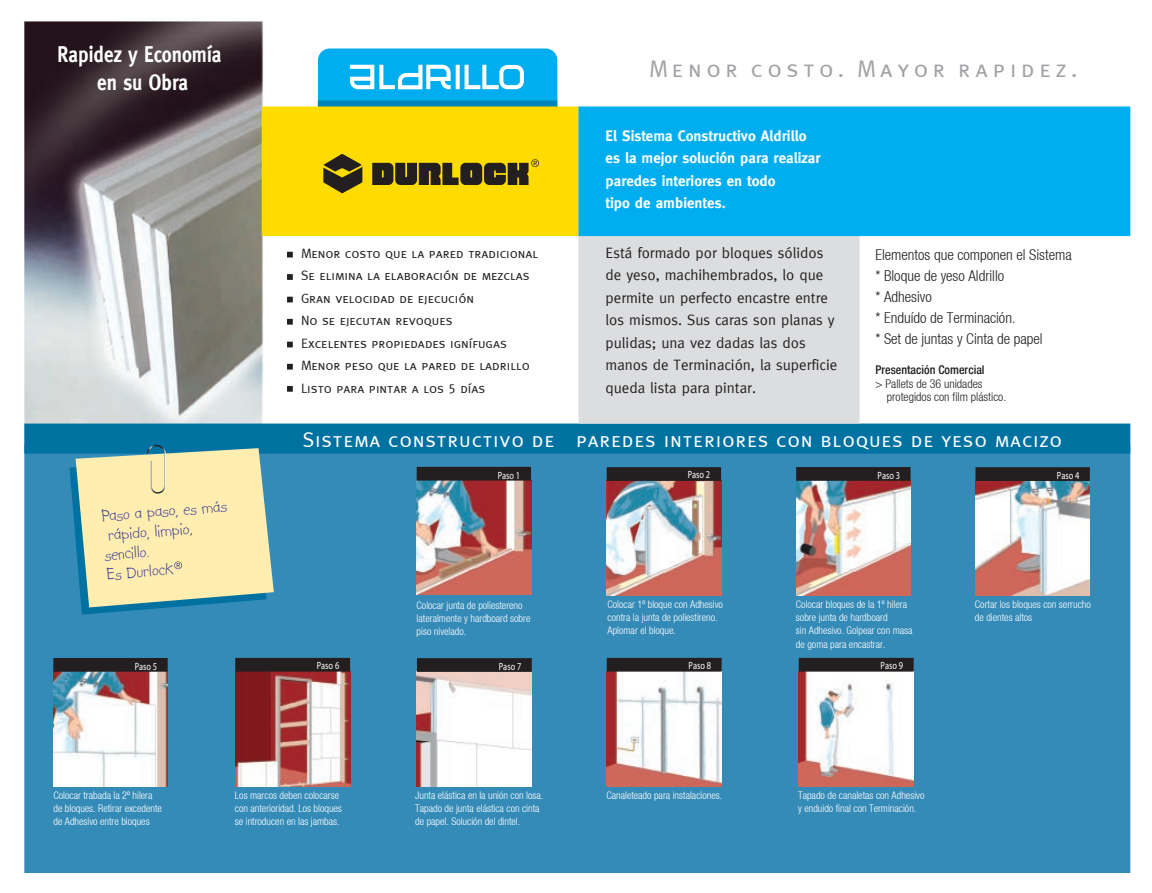
<style>
.page{position:relative;width:1152px;height:893px;background:#fff}
.page>*{position:absolute;margin:0;border:0;box-sizing:border-box;transform-origin:0 0}
.t1{font:24px "Meta Caps";letter-spacing:.2em;color:#a0a1a5}
.t2{font:700 22.5px/28.5px "Meta";color:#fff;text-align:center;scale:.85 1}
.t3{font:21px "Meta Caps";letter-spacing:.04em;color:#fff}
.t4{font:18px/19.5px "Kidprint";color:#3c3997}
.t5{font:15px/22.5px "Meta";color:#231f20}
.t6{font:300 condensed 15px/21px "Helvetica Neue";color:#231f20}
.t7{font:700 15px/22.5px "Meta";color:#fff}
.t8{font:13.5px/22.5px "Meta Caps";color:#231f20}
.t9{font:300 condensed 12px/13.5px "Helvetica Neue";color:#231f20}
.t10{font:500 condensed 12px "Helvetica Neue";color:#231f20}
.t11{font:300 condensed 10.5px/13.2px "Helvetica Neue";color:#fff}
.t12{font:italic 500 10.5px "Helvetica Neue";color:#fff;scale:.8 1}
</style>
<div class="page">
<img style="left:24px;top:21px;width:240px;height:403px">
<div style="left:24px;top:445px;width:1106px;height:428px;background:#358bb8"></div>
<div style="left:24px;top:424px;width:1106px;height:30px;background:#0072a2"></div>
<svg style="left:287px;top:252px;width:6px;height:5px"></svg>
<svg style="left:287px;top:274px;width:6px;height:6px"></svg>
<svg style="left:287px;top:297px;width:6px;height:5px"></svg>
<svg style="left:287px;top:319px;width:6px;height:6px"></svg>
<svg style="left:287px;top:342px;width:6px;height:5px"></svg>
<svg style="left:287px;top:364px;width:6px;height:6px"></svg>
<svg style="left:287px;top:386px;width:6px;height:6px"></svg>
<img style="left:417px;top:481px;width:114px;height:114px">
<div style="left:416px;top:467px;width:115px;height:14px;background:#231f20"></div>
<img style="left:235px;top:672px;width:115px;height:114px">
<div style="left:235px;top:658px;width:115px;height:14px;background:#231f20"></div>
<img style="left:417px;top:672px;width:115px;height:115px">
<div style="left:417px;top:658px;width:115px;height:14px;background:#231f20"></div>
<img style="left:606px;top:672px;width:115px;height:114px">
<div style="left:606px;top:658px;width:115px;height:14px;background:#231f20"></div>
<img style="left:798px;top:672px;width:115px;height:114px">
<div style="left:798px;top:658px;width:115px;height:14px;background:#231f20"></div>
<img style="left:606px;top:481px;width:115px;height:114px">
<div style="left:606px;top:467px;width:115px;height:14px;background:#231f20"></div>
<img style="left:796px;top:481px;width:114px;height:114px">
<div style="left:796px;top:467px;width:114px;height:14px;background:#231f20"></div>
<img style="left:975px;top:481px;width:114px;height:114px">
<div style="left:975px;top:467px;width:114px;height:14px;background:#231f20"></div>
<img style="left:53px;top:672px;width:115px;height:114px">
<div style="left:53px;top:658px;width:115px;height:14px;background:#231f20"></div>
<div style="left:578px;top:121px;width:281px;height:303px;background:#dcdddf"></div>
<div style="left:262px;top:106px;width:316px;height:130px;background:#ffdc01"></div>
<div style="left:578px;top:106px;width:552px;height:130px;background:#00aeef"></div>
<svg style="left:318px;top:48px;width:239px;height:145px"></svg>
<svg style="left:69px;top:445px;width:205px;height:170px;background:#cbd4ae"></svg>
<h2 class="t2" style="left:58px;top:40px;width:194px">Rapidez y Economía en su Obra</h2>
<h3 class="t4" style="left:100px;top:506px;width:127px;rotate:-5deg">Paso a paso, es más rápido, limpio, sencillo.<br>Es Durlock</h3>
<p class="t12" style="left:135px;top:661px;width:30px">Paso 5</p>
<h1 class="t1" style="left:649px;top:55px;width:430px">Menor costo. Mayor rapidez.</h1>
<h3 class="t7" style="left:605px;top:124px;width:216px">El Sistema Constructivo Aldrillo es la mejor solución para realizar paredes interiores en todo<br>tipo de ambientes.</h3>
<h3 class="t5" style="left:605px;top:241px;width:233px">Está formado por bloques sólidos de yeso, machihembrados, lo que permite un perfecto encastre entre los mismos. Sus caras son planas y pulidas; una vez dadas las dos manos de Terminación, la superficie queda lista para pintar.</h3>
<p class="t8" style="left:301px;top:242px;width:239px">Menor costo que la pared tradicional<br>Se elimina la elaboración de mezclas<br>Gran velocidad de ejecución<br>No se ejecutan revoques<br>Excelentes propiedades ignífugas<br>Menor peso que la pared de ladrillo<br>Listo para pintar a los 5 días</p>
<h3 class="t6" style="left:875px;top:245px;width:198px">Elementos que componen el Sistema * Bloque de yeso Aldrillo<br>* Adhesivo<br>* Enduído de Terminación.<br>* Set de juntas y Cinta de papel</h3>
<p class="t10" style="left:875px;top:363px;width:111px">Presentación Comercial</p>
<p class="t9" style="left:887px;top:377px;width:121px;text-indent:-12px">&gt; Pallets de 36 unidades protegidos con film plástico.</p>
<h3 class="t3" style="left:303px;top:428px;width:760px">Sistema constructivo de paredes interiores con bloques de yeso macizo</h3>
<p class="t12" style="left:317px;top:661px;width:30px">Paso 6</p>
<p class="t12" style="left:497px;top:470px;width:30px">Paso 1</p>
<p class="t12" style="left:687px;top:469px;width:30px">Paso 2</p>
<p class="t12" style="left:877px;top:470px;width:30px">Paso 3</p>
<p class="t12" style="left:1056px;top:470px;width:30px">Paso 4</p>
<p class="t11" style="left:416px;top:599px;width:115px">Colocar junta de poliestereno lateralmente y hardboard sobre piso nivelado.</p>
<p class="t11" style="left:607px;top:598px;width:117px">Colocar 1º bloque con Adhesivo contra la junta de poliestireno.<br>Aplomar el bloque.</p>
<p class="t11" style="left:796px;top:598px;width:118px">Colocar bloques de la 1º hilera sobre junta de hardboard<br>sin Adhesivo. Golpear con masa de goma para encastrar.</p>
<p class="t11" style="left:975px;top:598px;width:117px">Cortar los bloques con serrucho de dientes altos</p>
<p class="t12" style="left:499px;top:661px;width:30px">Paso 7</p>
<p class="t12" style="left:688px;top:661px;width:30px">Paso 8</p>
<p class="t12" style="left:880px;top:661px;width:30px">Paso 9</p>
<p class="t11" style="left:53px;top:789px;width:110px">Colocar trabada la 2º hilera de bloques. Retirar excedente de Adhesivo entre bloques</p>
<p class="t11" style="left:235px;top:789px;width:109px">Los marcos deben colocarse con anterioridad. Los bloques se introducen en las jambas.</p>
<p class="t11" style="left:415px;top:789px;width:130px">Junta elástica en la unión con losa.<br>Tapado de junta elástica con cinta de papel. Solución del dintel.</p>
<p class="t11" style="left:606px;top:789px;width:117px">Canaleteado para instalaciones.</p>
<p class="t11" style="left:798px;top:789px;width:128px">Tapado de canaletas con Adhesivo y enduido final con Terminación.</p>
</div>
